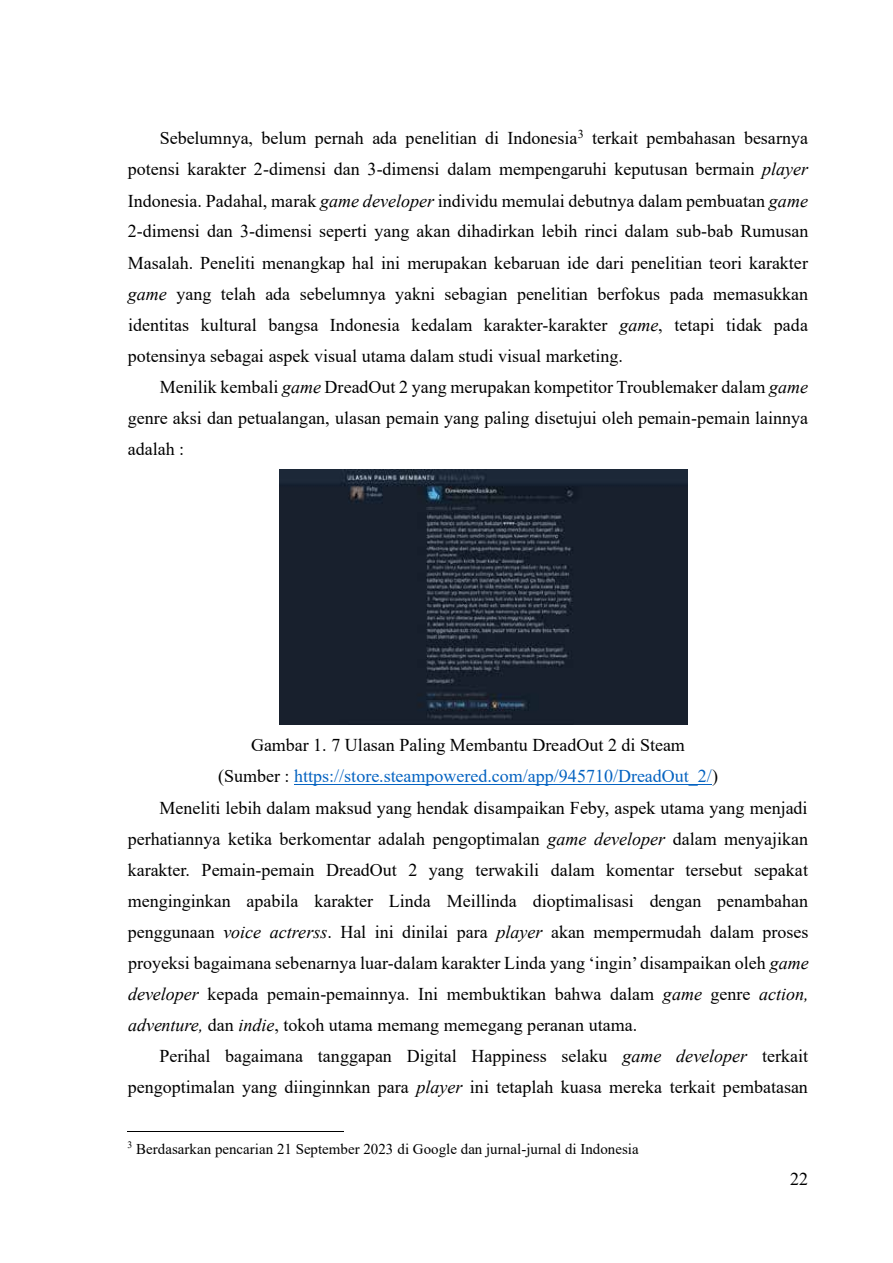
<style>
.page{position:relative;width:893px;height:1263px;background:#fff}
.page>*{position:absolute;margin:0;border:0;box-sizing:border-box;transform-origin:0 0}
.t1{font:18px/31px "Times New Roman";color:#000;text-align:justify}
.t2{font:18px "Times New Roman";color:#0563c1}
.t3{font:15px "Times New Roman";color:#000}
.s1{font-style:italic}
.s2{color:#000}
</style>
<div class="page">
<hr style="left:294px;top:784px;width:418px;height:1px;background:#0563c1">
<hr style="left:128px;top:1131px;width:216px;height:1px;background:#000">
<img style="left:280px;top:469px;width:408px;height:255px">
<p class="t1" style="left:128px;top:122px;width:682px;text-indent:32px">Sebelumnya, belum pernah ada penelitian di Indonesia<sup>3</sup> terkait pembahasan besarnya potensi karakter 2-dimensi dan 3-dimensi dalam mempengaruhi keputusan bermain <span class="s1">player </span>Indonesia. Padahal, marak <span class="s1">game developer</span> individu memulai debutnya dalam pembuatan <span class="s1">game </span>2-dimensi dan 3-dimensi seperti yang akan dihadirkan lebih rinci dalam sub-bab Rumusan Masalah. Peneliti menangkap hal ini merupakan kebaruan ide dari penelitian teori karakter <span class="s1">game</span> yang telah ada sebelumnya yakni sebagian penelitian berfokus pada memasukkan identitas kultural bangsa Indonesia kedalam karakter-karakter <span class="s1">game</span>, tetapi tidak pada potensinya sebagai aspek visual utama dalam studi visual marketing.</p>
<p class="t1" style="left:128px;top:371px;width:682px;text-indent:32px">Menilik kembali <span class="s1">game</span> DreadOut 2 yang merupakan kompetitor Troublemaker dalam <span class="s1">game </span>genre aksi dan petualangan, ulasan pemain yang paling disetujui oleh pemain-pemain lainnya adalah :</p>
<p class="t1" style="left:251px;top:729px;width:435px">Gambar 1. 7 Ulasan Paling Membantu DreadOut 2 di Steam</p>
<p class="t2" style="left:218px;top:764px;width:501px"><span class="s2">(Sumber :</span> https://store.steampowered.com/app/945710/DreadOut_2/<span class="s2">)</span></p>
<p class="t1" style="left:160px;top:791px;width:650px">Meneliti lebih dalam maksud yang hendak disampaikan Feby, aspek utama yang menjadi</p>
<p class="t1" style="left:128px;top:822px;width:682px">perhatiannya ketika berkomentar adalah pengoptimalan <span class="s1">game developer</span> dalam menyajikan</p>
<p class="t1" style="left:128px;top:854px;width:682px">karakter. Pemain-pemain DreadOut 2 yang terwakili dalam komentar tersebut sepakat</p>
<p class="t1" style="left:128px;top:884px;width:682px">menginginkan apabila karakter Linda Meillinda dioptimalisasi dengan penambahan</p>
<p class="t1" style="left:128px;top:916px;width:682px">penggunaan <span class="s1">voice actrerss</span>. Hal ini dinilai para <span class="s1">player</span> akan mempermudah dalam proses</p>
<p class="t1" style="left:128px;top:947px;width:682px">proyeksi bagaimana sebenarnya luar-dalam karakter Linda yang ‘ingin’ disampaikan oleh <span class="s1">game</span></p>
<p class="t1" style="left:128px;top:978px;width:682px"><span class="s1">developer</span> kepada pemain-pemainnya. Ini membuktikan bahwa dalam <span class="s1">game</span> genre <span class="s1">action,</span></p>
<p class="t1" style="left:128px;top:1009px;width:511px"><span class="s1">adventure,</span> dan <span class="s1">indie</span>, tokoh utama memang memegang peranan utama.</p>
<p class="t1" style="left:160px;top:1040px;width:650px">Perihal bagaimana tanggapan Digital Happiness selaku <span class="s1">game developer</span> terkait</p>
<p class="t1" style="left:128px;top:1071px;width:682px">pengoptimalan yang diinginnkan para <span class="s1">player</span> ini tetaplah kuasa mereka terkait pembatasan</p>
<p class="t3" style="left:128px;top:1138px;width:512px"><sup>3</sup> Berdasarkan pencarian 21 September 2023 di Google dan jurnal-jurnal di Indonesia</p>
<p class="t1" style="left:790px;top:1163px;width:19px">22</p>
</div>
